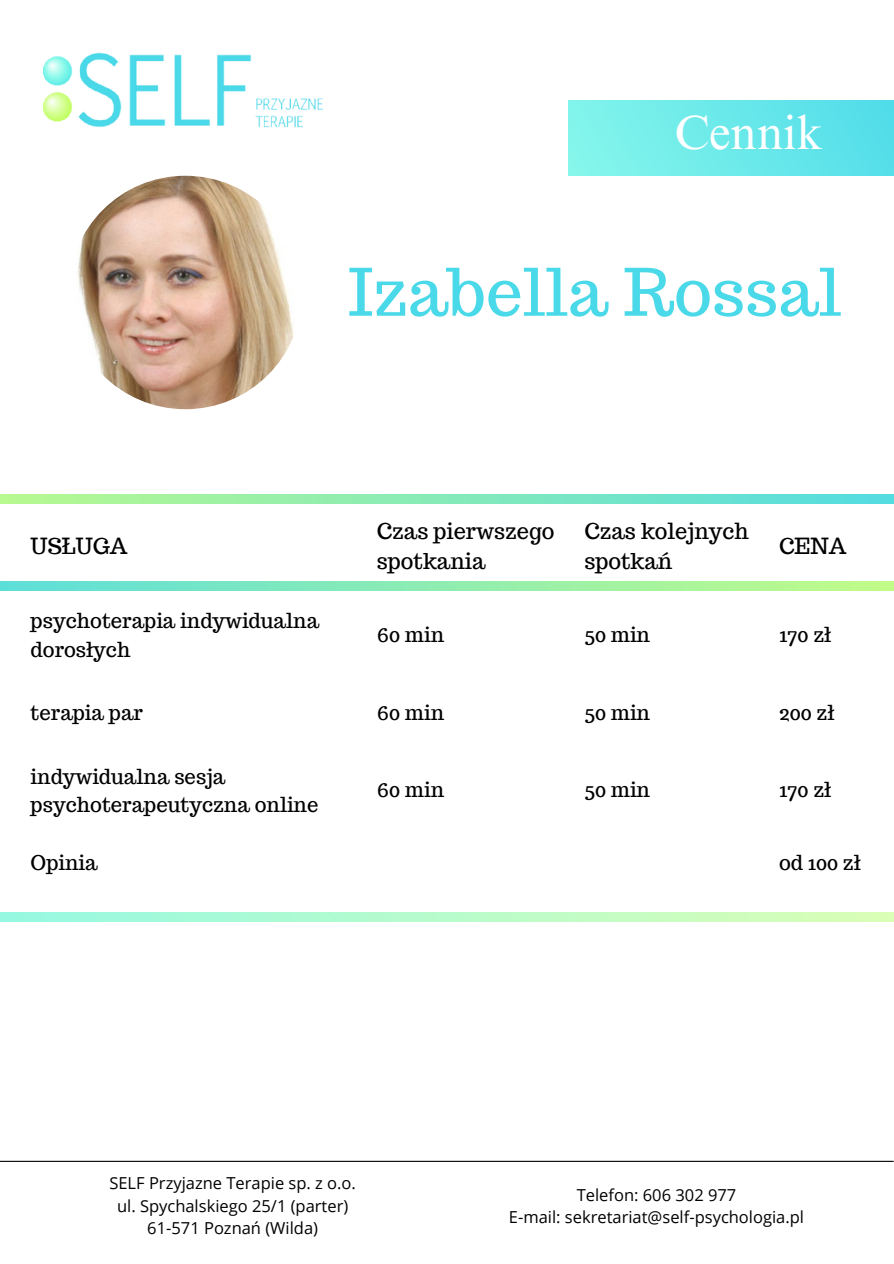
<style>
.page{position:relative;width:894px;height:1264px;background:#fff}
.page>*{position:absolute;margin:0;border:0;box-sizing:border-box;transform-origin:0 0}
.t1{font:65.25px "Trocchi";color:#4ad9e9}
.t2{font:48px "Times NRMT Pro";color:#fff}
.t3{font:21.75px/30.3px "Trocchi";color:#000}
.t4{font:20.25px/28.2px "Trocchi";color:#000}
.t5{font:16.5px "Open Sans";color:#000}
</style>
<div class="page">
<img style="left:44px;top:52px;width:279px;height:76px">
<img style="left:69px;top:176px;width:233px;height:233px;border-radius:50%">
<div style="left:568px;top:100px;width:325px;height:76px;background:linear-gradient(to right,#85f6eb,#52dde9)"></div>
<svg style="left:0;top:495px;width:893px;height:9px;background:#85eab8"></svg>
<svg style="left:0;top:582px;width:893px;height:9px;background:#8fedb0"></svg>
<svg style="left:0;top:912px;width:893px;height:9px;background:#b8fbcb"></svg>
<hr style="left:0;top:1160px;width:893px;height:1px;background:#000">
<p class="t2" style="left:674px;top:115px;width:149px">Cennik</p>
<p class="t1" style="left:348px;top:249px;width:494px">Izabella Rossal</p>
<p class="t3" style="left:31px;top:530px;width:98px">USŁUGA</p>
<p class="t4" style="left:31px;top:607px;width:290px">psychoterapia indywidualna dorosłych</p>
<h2 class="t3" style="left:377px;top:516px;width:179px">Czas pierwszego spotkania</h2>
<h1 class="t3" style="left:584px;top:516px;width:166px">Czas kolejnych spotkań</h1>
<p class="t3" style="left:779px;top:530px;width:69px">CENA</p>
<p class="t4" style="left:377px;top:620px;width:69px">60 min</p>
<p class="t4" style="left:584px;top:620px;width:67px">50 min</p>
<p class="t4" style="left:779px;top:620px;width:54px">170 zł</p>
<p class="t4" style="left:31px;top:698px;width:114px">terapia par</p>
<p class="t4" style="left:377px;top:698px;width:69px">60 min</p>
<p class="t4" style="left:584px;top:698px;width:67px">50 min</p>
<p class="t4" style="left:779px;top:698px;width:57px">200 zł</p>
<p class="t4" style="left:31px;top:762px;width:289px">indywidualna sesja psychoterapeutyczna online</p>
<p class="t4" style="left:377px;top:775px;width:69px">60 min</p>
<p class="t4" style="left:584px;top:775px;width:67px">50 min</p>
<p class="t4" style="left:779px;top:775px;width:54px">170 zł</p>
<p class="t4" style="left:31px;top:848px;width:68px">Opinia</p>
<p class="t4" style="left:779px;top:848px;width:83px">od 100 zł</p>
<p class="t5" style="left:109px;top:1171px;width:248px">SELF Przyjazne Terapie sp. z o.o.</p>
<p class="t5" style="left:117px;top:1194px;width:233px">ul. Spychalskiego 25/1 (parter)</p>
<p class="t5" style="left:147px;top:1216px;width:172px">61-571 Poznań (Wilda)</p>
<p class="t5" style="left:576px;top:1182px;width:161px">Telefon: 606 302 977</p>
<p class="t5" style="left:508px;top:1205px;width:296px">E-mail: sekretariat@self-psychologia.pl</p>
</div>
